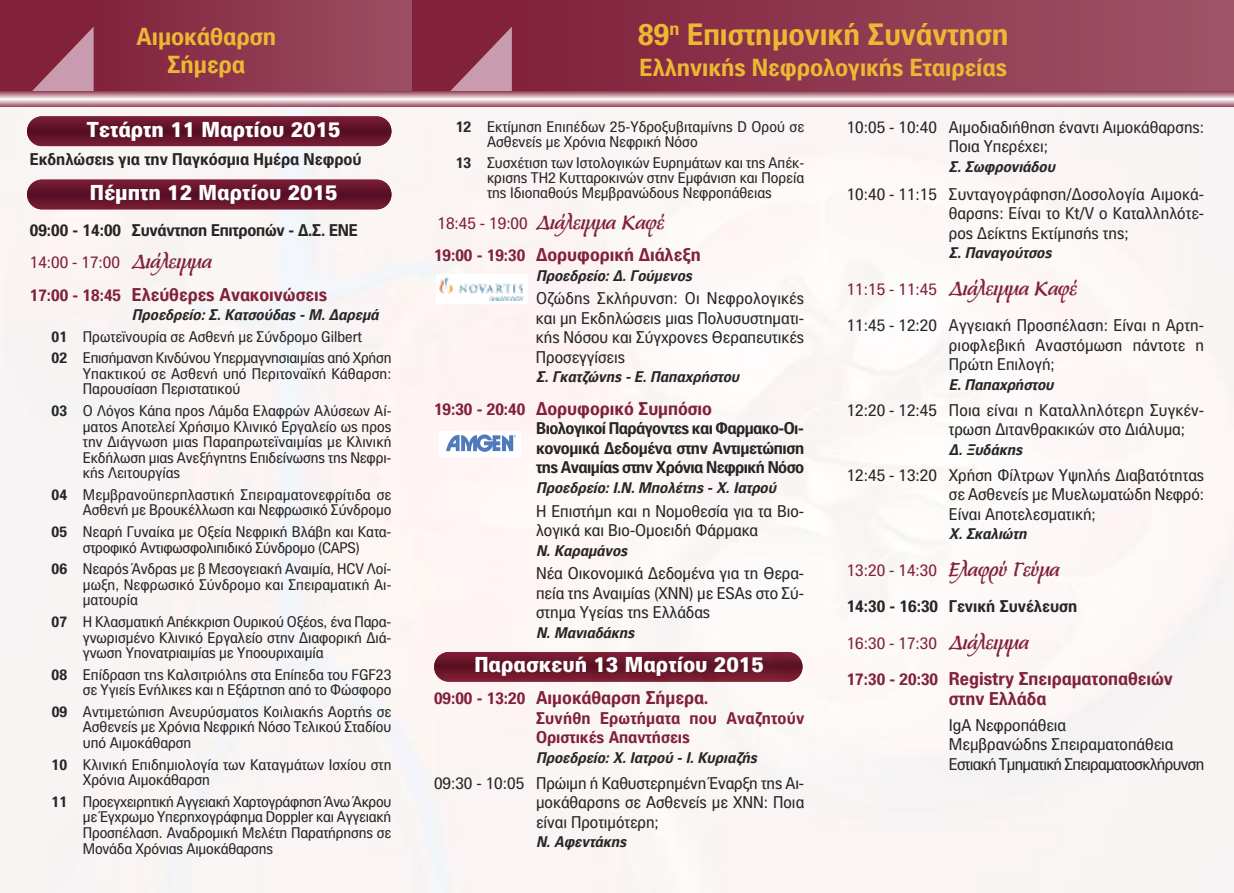
<style>
.page{position:relative;width:1234px;height:893px;background:#fff}
.page>*{position:absolute;margin:0;border:0;box-sizing:border-box;transform-origin:0 0}
.t1{font:700 30px "PF Paperback";color:#ecb834}
.t2{font:700 25.5px "PF Mediterra";color:#81213a}
.t3{font:700 24px/28.8px "PF Paperback";color:#ecb834;text-align:center}
.t4{font:900 21px "PF Paperback";color:#fff}
.t5{font:700 18px/19.5px "PF Paperback";color:#81213a}
.t6{font:16.5px/19.5px "PF Paperback";color:#272627;text-align:justify}
.t7{font:700 16.5px/19.5px "PF Paperback";letter-spacing:-.015em;color:#272627}
.t8{font:700 16.5px/19.5px "PF Paperback";letter-spacing:.01em;color:#81213a}
.t9{font:16.5px "PF Paperback";color:#81213a}
.t10{font:15px/15.6px "PF Paperback";color:#272627;text-align:justify}
.t11{font:italic 700 15px "PF Paperback";color:#272627}
.s1{font-weight:400;color:#81213a}
.s2{font-family:"PF Mediterra";font-size:25.5px;color:#81213a}
.s3{font-size:16.5px}
.s4{font-weight:700;font-style:italic}
.s5{font-weight:700}
.s6{font-family:"PF Paperback";font-weight:400;font-size:16.5px}
.s7{font-family:"PF Mediterra";font-weight:700;font-size:25.5px}
</style>
<div class="page">
<div style="left:0;top:106px;width:1233px;height:787px;background:#faf5f4"></div>
<img style="left:434px;top:652px;width:368px;height:30px">
<svg style="left:27px;top:116px;width:364px;height:30px;background:#68162e"></svg>
<svg style="left:27px;top:180px;width:364px;height:29px;background:#67152d"></svg>
<svg style="left:94px;top:0;width:318px;height:91px;background:#8e384f"></svg>
<div style="left:0;top:0;width:94px;height:93px;background:#81213a"></div>
<svg style="left:32px;top:27px;width:62px;height:64px"></svg>
<div style="left:511px;top:0;width:722px;height:93px;background:linear-gradient(to right,#81213a,#9e5468)"></div>
<div style="left:412px;top:0;width:102px;height:93px;background:#81213a"></div>
<svg style="left:450px;top:27px;width:62px;height:64px"></svg>
<svg style="left:0;top:91px;width:1233px;height:15px;background:#caa2ac"></svg>
<div style="left:439px;top:431px;width:82px;height:26px;background:#fff"></div>
<svg style="left:446px;top:434px;width:70px;height:18px"></svg>
<div style="left:435px;top:274px;width:92px;height:29px;background:#fff"></div>
<img style="left:439px;top:277px;width:85px;height:24px">
<h3 class="t3" style="left:136px;top:21px;width:141px">Αιμοκάθαρση<br>Σήμερα</h3>
<h1 class="t1" style="left:638px;top:16px;width:371px">89<sup>η</sup> Επιστημονική Συνάντηση</h1>
<h3 class="t3" style="left:639px;top:53px;width:369px">Ελληνικής Νεφρολογικής Εταιρείας</h3>
<h3 class="t4" style="left:87px;top:117px;width:255px">Tετάρτη 11 Μαρτίου 2015</h3>
<p class="t7" style="left:30px;top:149px;width:333px">Εκδηλώσεις για την Παγκόσμια Ημέρα Νεφρού</p>
<h3 class="t4" style="left:90px;top:179px;width:249px">Πέμπτη 12 Μαρτίου 2015</h3>
<p class="t7" style="left:30px;top:213px;width:329px;line-height:32.2px">09:00 - 14:00 Συνάντηση Επιτροπών - Δ.Σ. ΕΝΕ<br><span class="s1">14:00 - 17:00</span> <span class="s2">Διάλειμμα</span></p>
<p class="t5" style="left:30px;top:284px;width:299px"><span class="s3">17:00 - 18:45</span> Ελεύθερες Ανακοινώσεις</p>
<p class="t10" style="left:52px;top:304px;width:341px;line-height:21.6px;text-align:left;text-indent:80px"><span class="s4">Προεδρείο: Σ. Κατσούδας - Μ. Δαρεμά<br></span><span class="s5">01</span> Πρωτεϊνουρία σε Ασθενή με Σύνδρομο Gilbert<br><span class="s5">02</span> Επισήμανση Κινδύνου Υπερμαγνησιαιμίας από Χρήση</p>
<p class="t10" style="left:83px;top:365px;width:310px">Υπακτικού σε Ασθενή υπό Περιτοναϊκή Κάθαρση:<br>Παρουσίαση Περιστατικού</p>
<p class="t10" style="left:83px;top:402px;width:310px;text-indent:-31px"><span class="s5">03</span> Ο Λόγος Κάπα προς Λάμδα Ελαφρών Αλύσεων Αί&shy;ματος Αποτελεί Χρήσιμο Κλινικό Εργαλείο ως προς την Διάγνωση μιας Παραπρωτεϊναιμίας με Κλινική Εκδήλωση μιας Ανεξήγητης Επιδείνωσης της Νεφρι&shy;κής Λειτουργίας</p>
<p class="t10" style="left:52px;top:486px;width:341px;text-align:right"><span class="s5">04</span> Μεμβρανοϋπερπλαστική Σπειραματονεφρίτιδα σε<br>Ασθενή με Βρουκέλλωση και Νεφρωσικό Σύνδρομο</p>
<p class="t10" style="left:52px;top:524px;width:341px;text-align:center"><span class="s5">05</span> Νεαρή Γυναίκα με Οξεία Νεφρική Βλάβη και Κατα&shy;στροφικό Αντιφωσφολιπιδικό Σύνδρομο (CAPS)</p>
<p class="t10" style="left:83px;top:561px;width:310px;text-indent:-31px"><span class="s5">06</span> Νεαρός Άνδρας με β Μεσογειακή Αναιμία, HCV Λοί&shy;μωξη, Νεφρωσικό Σύνδρομο και Σπειραματική Αι&shy;ματουρία</p>
<p class="t10" style="left:83px;top:613px;width:310px;text-indent:-31px"><span class="s5">07</span> Η Κλασματική Απέκκριση Ουρικού Οξέος, ένα Παρα&shy;γνωρισμένο Κλινικό Εργαλείο στην Διαφορική Διά&shy;γνωση Υπονατριαιμίας με Υποουριχαιμία</p>
<p class="t10" style="left:52px;top:666px;width:341px;text-align:right"><span class="s5">08</span> Επίδραση της Καλσιτριόλης στα Επίπεδα του FGF23 σε Υγιείς Ενήλικες και η Εξάρτηση από το Φώσφορο</p>
<p class="t10" style="left:83px;top:703px;width:310px;text-indent:-31px"><span class="s5">09</span> Αντιμετώπιση Ανευρύσματος Κοιλιακής Αορτής σε Ασθενείς με Χρόνια Νεφρική Νόσο Τελικού Σταδίου υπό Αιμοκάθαρση</p>
<p class="t10" style="left:83px;top:756px;width:310px;text-indent:-31px"><span class="s5">10</span> Κλινική Επιδημιολογία των Καταγμάτων Ισχίου στη<br>Χρόνια Αιμοκάθαρση</p>
<p class="t10" style="left:83px;top:793px;width:310px;text-indent:-31px"><span class="s5">11</span> Προεγχειρητική Αγγειακή Χαρτογράφηση Άνω Άκρου με Έγχρωμο Υπερηχογράφημα Doppler και Αγγειακή Προσπέλαση. Αναδρομική Μελέτη Παρατήρησης σε Μονάδα Χρόνιας Αιμοκάθαρσης</p>
<p class="t10" style="left:487px;top:119px;width:318px;line-height:15px;text-indent:-31px"><span class="s5">12</span> Εκτίμηση Επιπέδων 25-Υδροξυβιταμίνης D Ορού σε<br>Ασθενείς με Χρόνια Νεφρική Νόσο</p>
<p class="t10" style="left:487px;top:155px;width:318px;line-height:15px;text-indent:-31px"><span class="s5">13</span> Συσχέτιση των Ιστολογικών Ευρημάτων και της Απέκ&shy;κρισης TH2 Κυτταροκινών στην Εμφάνιση και Πορεία της Ιδιοπαθούς Μεμβρανώδους Νεφροπάθειας</p>
<h2 class="t2" style="left:437px;top:210px;width:228px"><span class="s6">18:45 - 19:00</span> Διάλειμμα Καφέ</h2>
<p class="t5" style="left:434px;top:244px;width:268px"><span class="s3">19:00 - 19:30</span> Δορυφορική Διάλεξη</p>
<p class="t11" style="left:536px;top:266px;width:161px">Προεδρείο: Δ. Γούμενος</p>
<p class="t6" style="left:536px;top:288px;width:270px">Οζώδης Σκλήρυνση: Oι Νεφρολογικές και μη Εκδηλώσεις μιας Πολυσυστηματι&shy;κής Νόσου και Σύγχρονες Θεραπευτικές Προσεγγίσεις</p>
<p class="t11" style="left:536px;top:368px;width:208px">Σ. Γκατζώνης - Ε. Παπαχρήστου</p>
<p class="t5" style="left:434px;top:398px;width:279px"><span class="s3">19:30 - 20:40</span> Δορυφορικό Συμπόσιο</p>
<p class="t7" style="left:536px;top:418px;width:269px;text-align:justify">Βιολογικοί Παράγοντες και Φαρμακο-Οι&shy;κονομικά Δεδομένα στην Αντιμετώπιση της Αναιμίας στην Χρόνια Νεφρική Νόσο</p>
<p class="t11" style="left:536px;top:478px;width:245px">Προεδρείο: I.N. Μπολέτης - Χ. Ιατρού</p>
<p class="t6" style="left:536px;top:500px;width:269px">H Επιστήμη και η Νομοθεσία για τα Βιο&shy;λογικά και Βιο-Ομοειδή Φάρμακα</p>
<p class="t11" style="left:536px;top:541px;width:96px">Ν. Καραμάνος</p>
<p class="t6" style="left:536px;top:563px;width:269px">Νέα Οικονομικά Δεδομένα για τη Θερα&shy;πεία της Αναιμίας (ΧΝΝ) με ESAs στο Σύ&shy;στημα Υγείας της Ελλάδας</p>
<p class="t11" style="left:536px;top:623px;width:103px">Ν. Μανιαδάκης</p>
<h3 class="t4" style="left:474px;top:652px;width:291px">Παρασκευή 13 Μαρτίου 2015</h3>
<p class="t5" style="left:434px;top:688px;width:276px"><span class="s3">09:00 - 13:20</span> Αιμοκάθαρση Σήμερα.</p>
<p class="t8" style="left:536px;top:708px;width:269px">Συνήθη Ερωτήματα που Αναζητούν<br>Οριστικές Απαντήσεις</p>
<p class="t11" style="left:536px;top:748px;width:226px">Προεδρείο: Χ. Ιατρού - Ι. Κυριαζής</p>
<p class="t6" style="left:536px;top:773px;width:269px;text-indent:-102px">09:30 - 10:05 Πρώιμη ή Καθυστερημένη Έναρξη της Αι&shy;μοκάθαρσης σε Ασθενείς με ΧΝΝ: Ποια είναι Προτιμότερη;</p>
<p class="t11" style="left:536px;top:833px;width:95px">Ν. Αφεντάκης</p>
<p class="t6" style="left:948px;top:117px;width:257px;text-indent:-102px">10:05 - 10:40 Αιμοδιαδιήθηση έναντι Αιμοκάθαρσης:<br>Ποια Υπερέχει;</p>
<p class="t11" style="left:948px;top:157px;width:111px">Σ. Σωφρονιάδου</p>
<p class="t6" style="left:948px;top:184px;width:257px;text-indent:-102px">10:40 - 11:15 Συνταγογράφηση/Δοσολογία Αιμοκά&shy;θαρσης: Είναι το Kt/V ο Καταλληλότε&shy;ρος Δείκτης Εκτίμησής της;</p>
<p class="t11" style="left:948px;top:244px;width:108px">Σ. Παναγούτσος</p>
<h2 class="t2" style="left:846px;top:276px;width:231px"><span class="s6">11:15 - 11:45</span> Διάλειμμα Καφέ</h2>
<p class="t6" style="left:948px;top:315px;width:257px;text-indent:-102px">11:45 - 12:20 Αγγειακή Προσπέλαση: Είναι η Αρτη&shy;ριοφλεβική Αναστόμωση πάντοτε η Πρώτη Επιλογή;</p>
<p class="t11" style="left:948px;top:375px;width:110px">E. Παπαχρήστου</p>
<p class="t6" style="left:948px;top:400px;width:257px;text-indent:-102px">12:20 - 12:45 Ποια είναι η Καταλληλότερη Συγκέν&shy;τρωση Διτανθρακικών στο Διάλυμα;</p>
<p class="t11" style="left:948px;top:440px;width:78px">Δ. Ξυδάκης</p>
<p class="t6" style="left:948px;top:465px;width:257px;text-indent:-102px">12:45 - 13:20 Χρήση Φίλτρων Υψηλής Διαβατότητας σε Ασθενείς με Μυελωματώδη Νεφρό:<br>Είναι Αποτελεσματική;</p>
<p class="t11" style="left:948px;top:524px;width:83px">Χ. Σκαλιώτη</p>
<p class="t9" style="left:846px;top:560px;width:214px">13:20 - 14:30 <span class="s7">Eλαφρύ Γεύμα</span></p>
<p class="t7" style="left:846px;top:596px;width:232px">14:30 - 16:30 Γενική Συνέλευση</p>
<p class="t9" style="left:846px;top:633px;width:183px">16:30 - 17:30 <span class="s7">Διάλειμμα</span></p>
<p class="t5" style="left:948px;top:668px;width:225px;text-indent:-102px"><span class="s3">17:30 - 20:30</span> Registry Σπειραματοπαθειών στην Ελλάδα</p>
<p class="t6" style="left:948px;top:715px;width:257px;text-align:left">IgA Νεφροπάθεια<br>Μεμβρανώδης Σπειραματοπάθεια<br>Εστιακή Τμηματική Σπειραματοσκλήρυνση</p>
</div>
